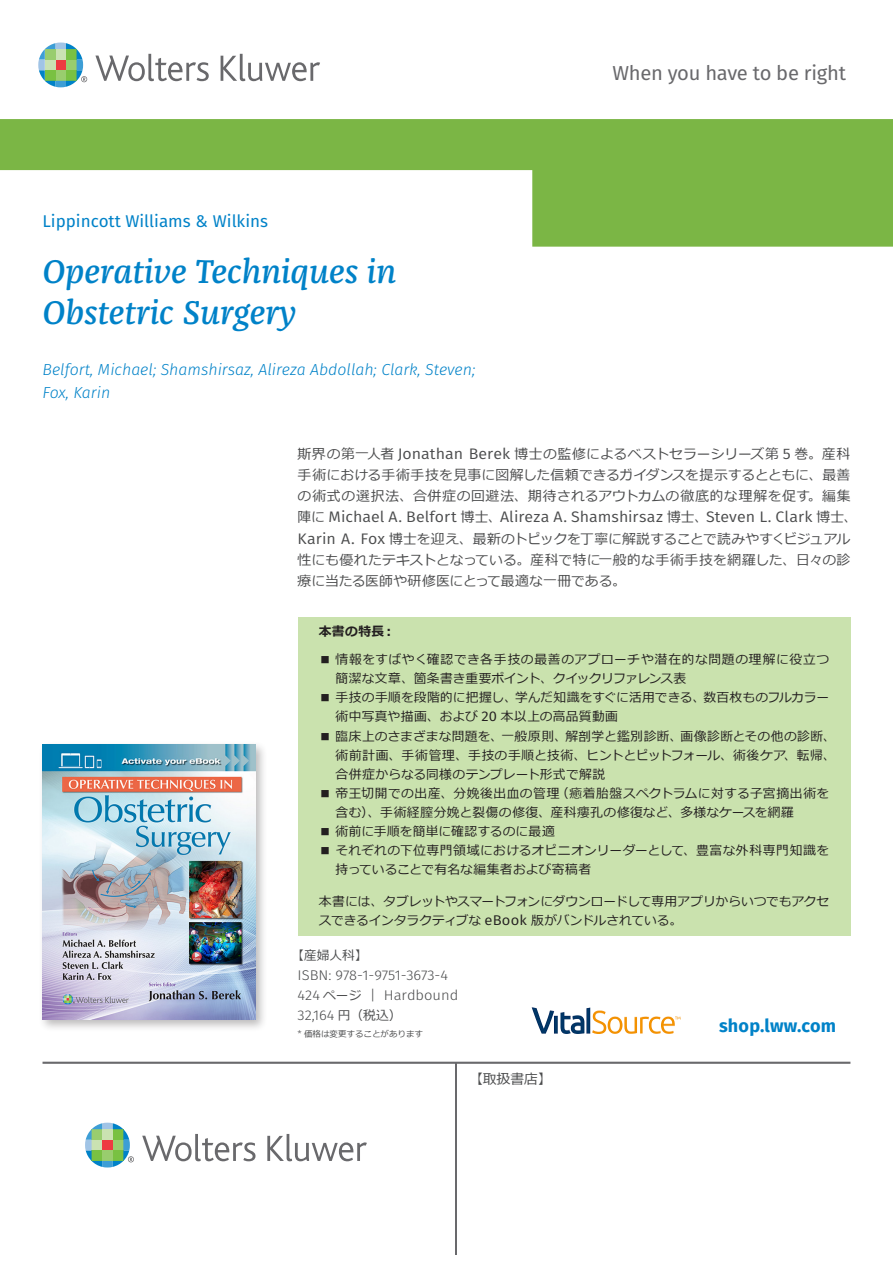
<style>
.page{position:relative;width:893px;height:1263px;background:#fff}
.page>*{position:absolute;margin:0;border:0;box-sizing:border-box;transform-origin:0 0}
.t1{font:italic 500 34.05px/40.3px "Franziska Pro";color:#0082c8}
.t2{font:20.25px "Fira Sans";letter-spacing:-.015em;color:#69696c}
.t3{font:700 18px "Fira Sans";letter-spacing:.01em;color:#0082c8}
.t4{font:16.95px "Fira Sans";color:#0082c8}
.t5{font:italic 300 15.9px/23.4px "Fira Sans";color:#0082c8}
.t6{font:15.3px "Fira Sans";letter-spacing:.005em;color:#4b4c4d;scale:1.05 1}
.t7{font:300 14.1px "Fira Sans";color:#4b4c4d;scale:1.05 1}
.t8{font:13.8px/21.3px "Meiryo";letter-spacing:.02em;color:#4b4c4d;text-align:justify}
.t9{font:12.75px/19.2px "Meiryo";letter-spacing:.015em;color:#231f20}
.t10{font:12.75px/19.2px "Meiryo";letter-spacing:.035em;color:#231f20}
.t11{font:12.75px/19.2px "Meiryo";letter-spacing:-.015em;color:#231f20}
.t12{font:12.75px "Meiryo";color:#4b4c4d}
.t13{font:700 12.75px "Meiryo";letter-spacing:.03em;color:#231f20}
.t14{font:8.55px "Meiryo";color:#4b4c4d}
.s1{font-family:"Fira Sans";font-size:15.3px}
.s2{font-family:"Meiryo";font-size:13.8px}
.s3{font-family:"Fira Sans";font-size:14.1px}
.s4{font-family:"Meiryo";font-weight:400;font-size:12.75px}
.s5{font-family:"Fira Sans";font-weight:300;font-size:9.45px}
</style>
<div class="page">
<svg style="left:95px;top:54px;width:114px;height:27px"></svg>
<svg style="left:221px;top:54px;width:99px;height:27px"></svg>
<svg style="left:38px;top:43px;width:49px;height:44px"></svg>
<svg style="left:0;top:119px;width:893px;height:128px;fill:#7bb645"></svg>
<hr style="left:456px;top:1063px;width:1px;height:191px;background:#69696c">
<svg style="left:142px;top:1134px;width:114px;height:27px"></svg>
<svg style="left:267px;top:1134px;width:100px;height:27px"></svg>
<svg style="left:85px;top:1123px;width:49px;height:44px"></svg>
<hr style="left:43px;top:1062px;width:807px;height:2px;background:#69696c">
<div style="left:39px;top:741px;width:228px;height:291px;background:#231f20;opacity:.3"></div>
<img style="left:43px;top:745px;width:212px;height:275px">
<img style="left:532px;top:1008px;width:148px;height:25px">
<div style="left:298px;top:617px;width:552px;height:318px;background:#cae2ae"></div>
<h3 class="t4" style="left:43px;top:208px;width:227px">Lippincott Williams &amp; Wilkins</h3>
<p class="t1" style="left:43px;top:252px;width:355px">Operative Techniques in<br>Obstetric Surgery</p>
<p class="t5" style="left:43px;top:358px;width:434px">Belfort, Michael; Shamshirsaz, Alireza Abdollah; Clark, Steven;<br>Fox, Karin</p>
<h2 class="t2" style="left:612px;top:58px;width:235px">When you have to be right</h2>
<p class="t8" style="left:298px;top:444px;width:554px">斯界の第一人者 <span class="s1">Jonathan Berek</span> 博士の監修によるベストセラーシリーズ第 <span class="s1">5</span> 巻。産科手術における手術手技を見事に図解した信頼できるガイダンスを提示するとともに、最善の術式の選択法、合併症の回避法、期待されるアウトカムの徹底的な理解を促す。編集</p>
<p class="t6" style="left:298px;top:506px;width:535px"><span class="s2">陣に</span> Michael A. Belfort <span class="s2">博士、</span>Alireza A. Shamshirsaz <span class="s2">博士、</span>Steven .L Clark <span class="s2">博士、</span></p>
<p class="t8" style="left:298px;top:529px;width:554px"><span class="s1">Karin A. Fox</span> 博士を迎え、最新のトピックを丁寧に解説することで読みやすくビジュアル性にも優れたテキストとなっている。産科で特に一般的な手術手技を網羅した、日々の診療に当たる医師や研修医にとって最適な一冊である。</p>
<p class="t13" style="left:319px;top:623px;width:78px">本書の特長:</p>
<p class="t10" style="left:336px;top:650px;width:495px;text-indent:-17px">■ 情報をすばやく確認でき各手技の最善のアプローチや潜在的な問題の理解に役立つ簡潔な文章、箇条書き重要ポイント、クイックリファレンス表</p>
<p class="t9" style="left:336px;top:689px;width:495px;text-indent:-17px">■ 手技の手順を段階的に把握し、学んだ知識をすぐに活用できる、数百枚ものフルカラー術中写真や描画、および <span class="s3">20</span> 本以上の高品質動画</p>
<p class="t9" style="left:319px;top:727px;width:518px;text-align:right">■ 臨床上のさまざまな問題を、一般原則、解剖学と鑑別診断、画像診断とその他の診断、、転帰、</p>
<p class="t9" style="left:336px;top:746px;width:452px">術前計画、手術管理、手技の手順と技術、ヒントとピットフォール、術後ケア合併症からなる同様のテンプレート形式で解説</p>
<p class="t9" style="left:556px;top:784px;width:275px">（癒着胎盤スペクトラムに対する子宮摘出術を</p>
<p class="t10" style="left:336px;top:784px;width:460px;text-indent:-17px">■ 帝王切開での出産、分娩後出血の管理<br>含む）、手術経膣分娩と裂傷の修復、産科瘻孔の修復など、多様なケースを網羅</p>
<p class="t9" style="left:319px;top:823px;width:237px">■ 術前に手順を簡単に確認するのに最適</p>
<p class="t9" style="left:336px;top:842px;width:495px;text-indent:-17px">■ それぞれの下位専門領域におけるオピニオンリーダーとして、豊富な外科専門知識を持っていることで有名な編集者および寄稿者</p>
<p class="t11" style="left:319px;top:893px;width:512px">本書には、タブレットやスマートフォンにダウンロードして専用アプリからいつでもアクセスできるインタラクティブな <span class="s3">eBook</span> 版がバンドルされている。</p>
<p class="t12" style="left:291px;top:946px;width:78px">【産婦人科【</p>
<p class="t7" style="left:298px;top:965px;width:145px">ISBN: 978-1-9751-3673-4</p>
<p class="t7" style="left:384px;top:985px;width:72px">Hardbound</p>
<p class="t7" style="left:370px;top:985px;width:7px">|</p>
<p class="t7" style="left:298px;top:985px;width:62px">424 <span class="s4">ページ</span></p>
<p class="t7" style="left:298px;top:1005px;width:100px">32,164 <span class="s4">円（税込(</span></p>
<p class="t14" style="left:298px;top:1027px;width:127px"><span class="s5">*</span> 価格は変更することがあります</p>
<p class="t8" style="left:469px;top:1069px;width:84px">【取扱書店【</p>
<h3 class="t3" style="left:719px;top:1010px;width:119px">shop.lww.com</h3>
</div>
